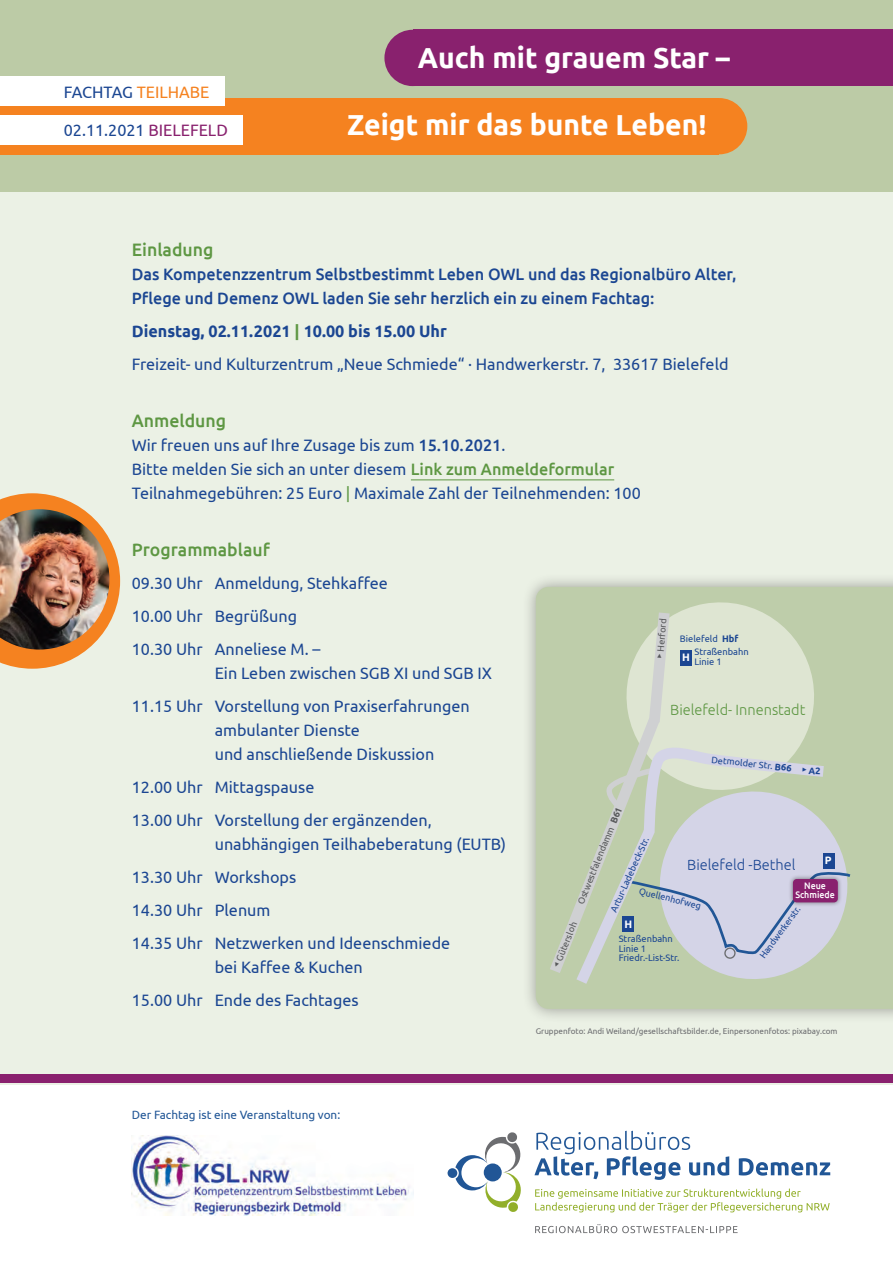
<style>
.page{position:relative;width:893px;height:1263px;background:#fff}
.page>*{position:absolute;margin:0;border:0;box-sizing:border-box;transform-origin:0 0}
.t1{font:700 28.95px "Ubuntu";color:#fff}
.t2{font:500 18px "Ubuntu";color:#5e9743}
.t3{font:16.5px/33px "Ubuntu";color:#1b4692}
.t4{font:500 16.5px/24px "Ubuntu";color:#1b4692}
.t5{font:16.5px "Ubuntu";color:#f58220}
.t6{font:300 14.85px "Ubuntu";color:#5e9743}
.t7{font:300 14.85px "Ubuntu";color:#1b4692}
.t8{font:12px "Ubuntu";color:#215696}
.t9{font:700 10.8px "Ubuntu";color:#fff}
.t10{font:9.45px/9.4px "Ubuntu";color:#1b4692}
.t11{font:9.45px "Ubuntu";color:#57585a}
.t12{font:9.45px "Ubuntu";color:#1b4692;scale:.95 1}
.t13{font:500 9.45px/9px "Ubuntu";color:#fff;text-align:center;scale:.93 1}
.t14{font:8.25px "Ubuntu";color:#6c6d70}
.s1{color:#1b4692}
.s2{color:#89216e}
.s3{font-weight:700}
.s4{font-weight:700;color:#5e9743}
.s5{font-weight:500}
.s6{font-weight:500;color:#5e9743}
.s7{color:#5e9743}
.s8{font-family:"Montserrat";font-weight:900}
</style>
<div class="page">
<div style="left:0;top:191px;width:893px;height:893px;background:#ebf1e5"></div>
<div style="left:521px;top:572px;width:372px;height:451px;background:#231f20;opacity:.4"></div>
<div style="left:536px;top:587px;width:357px;height:422px;background:#becdaa"></div>
<div style="left:0;top:0;width:893px;height:191px;background:#bccba6"></div>
<div style="left:384px;top:30px;width:57px;height:56px;background:#89216e;border-radius:50%"></div>
<div style="left:413px;top:30px;width:480px;height:56px;background:#89216e"></div>
<div style="left:691px;top:98px;width:56px;height:56px;background:#f58220;border-radius:50%"></div>
<div style="left:0;top:98px;width:718px;height:56px;background:#f58220"></div>
<svg style="left:535px;top:1224px;width:203px;height:9px"></svg>
<svg style="left:535px;top:1188px;width:295px;height:24px"></svg>
<svg style="left:534px;top:1131px;width:296px;height:49px"></svg>
<svg style="left:447px;top:1132px;width:74px;height:80px"></svg>
<img style="left:132px;top:1135px;width:281px;height:81px">
<div style="left:0;top:77px;width:225px;height:29px;background:#fff"></div>
<div style="left:0;top:115px;width:242px;height:30px;background:#fff"></div>
<div style="left:567px;top:987px;width:267px;height:9px;background:#becdaa"></div>
<div style="left:0;top:1074px;width:893px;height:9px;background:#89216e"></div>
<svg style="left:0;top:493px;width:120px;height:176px"></svg>
<img style="left:0;top:509px;width:109px;height:140px">
<hr style="left:411px;top:479px;width:203px;height:1px;background:#5e9743">
<svg style="left:541px;top:595px;width:314px;height:392px;background:#c8d0c1"></svg>
<p class="t5" style="left:64px;top:82px;width:147px"><span class="s1">FACHTAG</span> TEILHABE</p>
<p class="t3" style="left:64px;top:113px;width:166px">02.11.2021 <span class="s2">BIELEFELD</span></p>
<h1 class="t1" style="left:418px;top:40px;width:314px">Auch mit grauem Star –</h1>
<h1 class="t1" style="left:347px;top:107px;width:361px">Zeigt mir das bunte Leben!</h1>
<p class="t2" style="left:132px;top:239px;width:83px">Einladung</p>
<p class="t4" style="left:132px;top:262px;width:606px">Das Kompetenzzentrum Selbstbestimmt Leben OWL und das Regionalbüro Alter,<br>Pflege und Demenz OWL laden Sie sehr herzlich ein zu einem Fachtag:</p>
<p class="t3" style="left:132px;top:314px;width:598px"><span class="s3">Dienstag, 02.11.2021</span> <span class="s4">|</span> <span class="s3">10.00 bis 15.00 Uhr<br></span>Freizeit- und Kulturzentrum „Neue Schmiede“ · Handwerkerstr. 7, 33617 Bielefeld</p>
<p class="t2" style="left:132px;top:410px;width:96px">Anmeldung</p>
<p class="t3" style="left:132px;top:433px;width:510px;line-height:24px">Wir freuen uns auf Ihre Zusage bis zum <span class="s5">15.10.2021</span>.<br>Bitte melden Sie sich an unter diesem <span class="s6">Link zum Anmeldeformular<br></span>Teilnahmegebühren: 25 Euro <span class="s7">|</span> Maximale Zahl der Teilnehmenden: 100</p>
<p class="t2" style="left:132px;top:539px;width:139px">Programmablauf</p>
<p class="t3" style="left:132px;top:566px;width:258px">09.30 Uhr Anmeldung, Stehkaffee<br>10.00 Uhr Begrüßung<br>10.30 Uhr Anneliese M. –</p>
<p class="t3" style="left:132px;top:656px;width:362px;text-indent:83px">Ein Leben zwischen SGB XI und SGB IX<br>11.15 Uhr Vorstellung von Praxiserfahrungen</p>
<p class="t3" style="left:215px;top:718px;width:221px;line-height:24px">ambulanter Dienste<br>und anschließende Diskussion</p>
<p class="t3" style="left:132px;top:770px;width:301px">12.00 Uhr Mittagspause<br>13.00 Uhr Vorstellung der ergänzenden,</p>
<p class="t3" style="left:132px;top:827px;width:376px;text-indent:83px">unabhängigen Teilhabeberatung (EUTB)<br>13.30 Uhr Workshops<br>14.30 Uhr Plenum<br>14.35 Uhr Netzwerken und Ideenschmiede</p>
<p class="t3" style="left:132px;top:950px;width:233px;text-align:right">bei Kaffee &amp; Kuchen<br>15.00 Uhr Ende des Fachtages</p>
<p class="t14" style="left:536px;top:1026px;width:303px">Gruppenfoto: Andi Weiland/gesellschaftsbilder.de, Einpersonenfotos: pixabay.com</p>
<p class="t11" style="left:654px;top:658px;width:42px;rotate:-85deg"><span class="s8">▶</span> Herford</p>
<p class="t10" style="left:694px;top:632px;width:56px;line-height:12.8px;text-indent:-15px">Bielefeld <span class="s3">Hbf<br></span>Straßenbahn</p>
<p class="t10" style="left:682px;top:656px;width:41px"><sup>H</sup> Linie 1</p>
<p class="t6" style="left:670px;top:700px;width:137px">Bielefeld- Innenstadt</p>
<p class="t10" style="left:712px;top:754px;width:82px;rotate:6deg">Detmolder Str. <span class="s3">B66</span></p>
<p class="t11" style="left:575px;top:902px;width:105px;rotate:-68deg">Ostwestfalendamm <span class="s3">B61</span></p>
<p class="t10" style="left:609px;top:910px;width:83px;rotate:-66deg">Artur-Ladebeck-Str.</p>
<p class="t9" style="left:825px;top:854px;width:8px">P</p>
<p class="t7" style="left:687px;top:856px;width:110px">Bielefeld -Bethel</p>
<p class="t12" style="left:757px;top:954px;width:67px;rotate:-54deg">Handwerkerstr.</p>
<p class="t13" style="left:795px;top:881px;width:44px">Neue<br>Schmiede</p>
<p class="t12" style="left:641px;top:885px;width:68px;rotate:14deg">Quellenhofweg</p>
<p class="t9" style="left:625px;top:917px;width:9px">H</p>
<p class="t11" style="left:551px;top:965px;width:50px;rotate:-68deg"><span class="s8">◀</span> Gütersloh</p>
<p class="t10" style="left:619px;top:934px;width:62px">Straßenbahn<br>Linie 1<br>Friedr.-List-Str.</p>
<p class="t8" style="left:132px;top:1108px;width:210px">Der Fachtag ist eine Veranstaltung von:</p>
</div>
